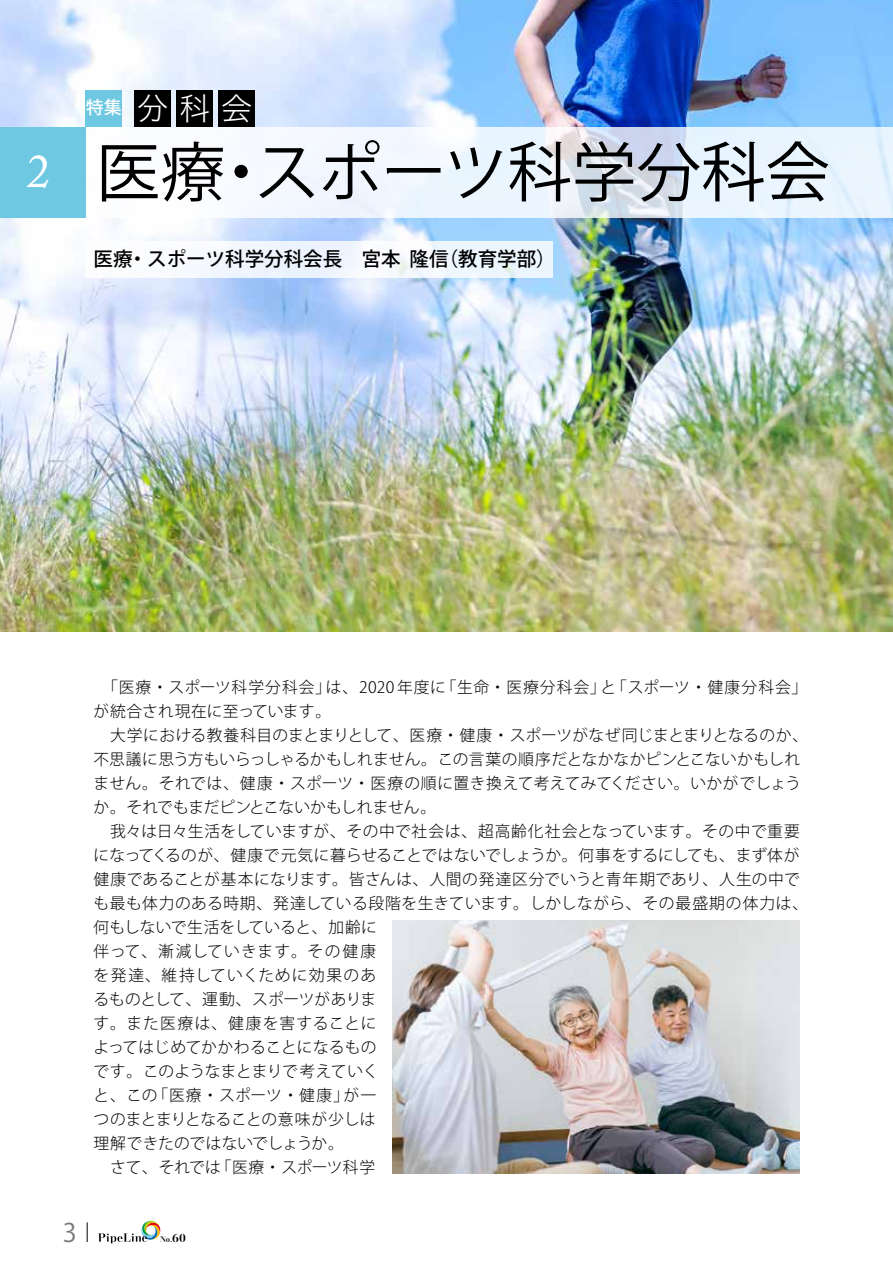
<style>
.page{position:relative;width:893px;height:1263px;background:#fff}
.page>*{position:absolute;margin:0;border:0;box-sizing:border-box;transform-origin:0 0}
.t1{font:64.5px "Koz Go Pro";color:#000}
.t2{font:31.05px "Hira Kaku Std N W2";color:#fff}
.t3{font:25.5px "Koz Go Pro";color:#7b7a7b}
.t4{font:500 19.5px "Koz Go Pro";color:#000}
.t5{font:18px "Hira Kaku Std N W5";color:#fff}
.t6{font:300 15.75px "Koz Go Pr 6 N";letter-spacing:.015em;color:#000}
.t7{font:300 15.75px "Koz Go Pr 6 N";letter-spacing:-.005em;color:#000}
.t8{font:300 15.75px "Koz Go Pr 6 N";letter-spacing:.055em;color:#000}
.t9{font:300 15.75px "Koz Go Pr 6 N";letter-spacing:-.02em;color:#000}
.t10{font:300 15.75px "Koz Go Pr 6 N";letter-spacing:-.01em;color:#000}
.t11{font:300 15.75px "Koz Go Pr 6 N";letter-spacing:-.015em;color:#000}
.t12{font:300 15.75px "Koz Go Pr 6 N";letter-spacing:.075em;color:#000}
.t13{font:300 15.75px "Koz Go Pr 6 N";letter-spacing:.07em;color:#000}
.t14{font:300 15.75px "Koz Go Pr 6 N";letter-spacing:.065em;color:#000}
.t15{font:800 7.65px "Kocho Std";color:#000}
.s1{font-family:"Adobe Caslon Pro";font-size:46.5px;color:#fff}
.s2{font-family:"Hira Kaku Std N W2";font-size:31.05px}
.s3{font-size:10.95px}
</style>
<div class="page">
<img style="left:0;top:0;width:893px;height:631px">
<svg style="left:85px;top:127px;width:808px;height:90px;fill:#ebf5fe"></svg>
<svg style="left:98px;top:1220px;width:63px;height:23px"></svg>
<svg style="left:87px;top:1222px;width:1px;height:20px"></svg>
<div style="left:134px;top:90px;width:37px;height:37px;background:#000"></div>
<div style="left:85px;top:90px;width:37px;height:37px;background:#6ec8e2"></div>
<div style="left:85px;top:241px;width:467px;height:37px;background:#f1f6fe"></div>
<div style="left:176px;top:90px;width:37px;height:37px;background:#000"></div>
<div style="left:218px;top:90px;width:37px;height:37px;background:#000"></div>
<div style="left:0;top:127px;width:85px;height:90px;background:#6ec8e2"></div>
<img style="left:392px;top:920px;width:407px;height:254px">
<h2 class="t2" style="left:179px;top:85px;width:74px">科会</h2>
<h1 class="t1" style="left:27px;top:131px;width:805px"><span class="s1">2</span> 医療・スポーツ科学分科会</h1>
<p class="t5" style="left:86px;top:94px;width:84px">特集 <span class="s2">分</span></p>
<p class="t4" style="left:94px;top:246px;width:464px">医療・スポーツ科学分科会長　宮本 隆信（教育学部）</p>
<p class="t8" style="left:94px;top:678px;width:715px">　「医療・スポーツ科学分科会」は、2020 年度に「生命・医療分科会」と「スポーツ・健康分科会」</p>
<p class="t6" style="left:94px;top:702px;width:239px">が統合され現在に至っています。</p>
<p class="t6" style="left:94px;top:726px;width:716px">　大学における教養科目のまとまりとして、医療・健康・スポーツがなぜ同じまとまりとなるのか、</p>
<p class="t6" style="left:94px;top:750px;width:708px">不思議に思う方もいらっしゃるかもしれません。この言葉の順序だとなかなかピンとこないかもしれ</p>
<p class="t6" style="left:94px;top:774px;width:709px">ません。それでは、健康・スポーツ・医療の順に置き換えて考えてみてください。いかがでしょう</p>
<p class="t10" style="left:94px;top:798px;width:344px">か。それでもまだピンとこないかもしれません。</p>
<p class="t6" style="left:94px;top:822px;width:708px">　我々は日々生活をしていますが、その中で社会は、超高齢化社会となっています。その中で重要</p>
<p class="t7" style="left:94px;top:846px;width:707px">になってくるのが、健康で元気に暮らせることではないでしょうか。何事をするにしても、まず体が</p>
<p class="t6" style="left:94px;top:870px;width:708px">健康であることが基本になります。皆さんは、人間の発達区分でいうと青年期であり、人生の中で</p>
<p class="t6" style="left:94px;top:894px;width:716px">も最も体力のある時期、発達している段階を生きています。しかしながら、その最盛期の体力は、</p>
<p class="t6" style="left:94px;top:918px;width:285px">何もしないで生活をしていると、加齢に</p>
<p class="t12" style="left:94px;top:942px;width:284px">伴って、漸減していきます。その健康</p>
<p class="t13" style="left:94px;top:966px;width:284px">を発達、維持していくために効果のあ</p>
<p class="t11" style="left:94px;top:990px;width:284px">るものとして、運動、スポーツがありま</p>
<p class="t14" style="left:94px;top:1014px;width:284px">す。また医療は、健康を害することに</p>
<p class="t7" style="left:94px;top:1038px;width:285px">よってはじめてかかわることになるもの</p>
<p class="t9" style="left:94px;top:1062px;width:287px">です。このようなまとまりで考えていく</p>
<p class="t6" style="left:94px;top:1086px;width:284px">と、この「医療・スポーツ・健康」が一</p>
<p class="t9" style="left:94px;top:1110px;width:284px">つのまとまりとなることの意味が少しは</p>
<p class="t7" style="left:94px;top:1134px;width:252px">理解できたのではないでしょうか。</p>
<p class="t6" style="left:110px;top:1158px;width:267px">さて、それでは「医療・スポーツ科学</p>
<h3 class="t3" style="left:63px;top:1216px;width:16px">3</h3>
<p class="t15" style="left:160px;top:1232px;width:27px">No.<span class="s3">60</span></p>
</div>
